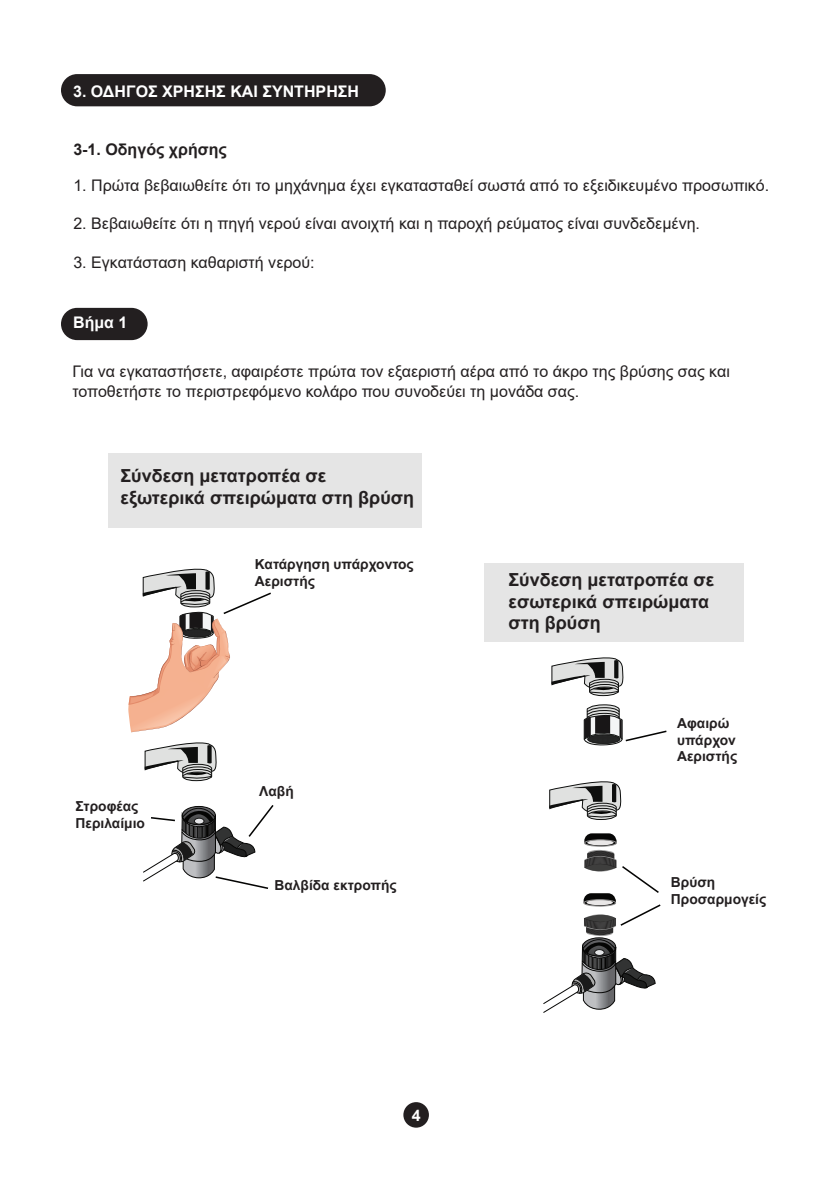
<style>
.page{position:relative;width:823px;height:1191px;background:#fff}
.page>*{position:absolute;margin:0;border:0;box-sizing:border-box;transform-origin:0 0}
.t1{font:700 18px/21.6px "Arial";color:#231f20}
.t2{font:16px/19.2px "Arial";color:#231f20}
.t3{font:700 16px "Arial";color:#fff}
.t4{font:700 16px "Arial";color:#231f20}
.t5{font:700 13.8px/16.6px "Arial";color:#231f20}
</style>
<div class="page">
<div style="left:108px;top:453px;width:313px;height:75px;background:#e5e5e5"></div>
<div style="left:483px;top:564px;width:260px;height:78px;background:#e5e5e5"></div>
<div style="left:61px;top:308px;width:86px;height:32px;background:#231f20;border-radius:16px"></div>
<div style="left:403px;top:1102px;width:25px;height:25px;background:#231f20;border-radius:50%"></div>
<div style="left:61px;top:74px;width:324px;height:32px;background:#231f20"></div>
<svg style="left:551px;top:657px;width:72px;height:39px"></svg>
<svg style="left:549px;top:781px;width:72px;height:39px"></svg>
<svg style="left:144px;top:742px;width:73px;height:39px"></svg>
<svg style="left:128px;top:568px;width:143px;height:164px"></svg>
<svg style="left:583px;top:704px;width:84px;height:41px"></svg>
<svg style="left:143px;top:805px;width:131px;height:84px"></svg>
<svg style="left:543px;top:833px;width:118px;height:180px"></svg>
<p class="t3" style="left:73px;top:80px;width:287px">3. ΟΔΗΓΟΣ ΧΡΗΣΗΣ ΚΑΙ ΣΥΝΤΗΡΗΣΗ</p>
<p class="t4" style="left:73px;top:138px;width:155px">3-1. Οδηγός χρήσης</p>
<p class="t2" style="left:73px;top:175px;width:696px">1. Πρώτα βεβαιωθείτε ότι το μηχάνημα έχει εγκατασταθεί σωστά από το εξειδικευμένο προσωπικό.</p>
<p class="t2" style="left:73px;top:214px;width:627px">2. Βεβαιωθείτε ότι η πηγή νερού είναι ανοιχτή και η παροχή ρεύματος είναι συνδεδεμένη.</p>
<p class="t2" style="left:73px;top:252px;width:243px">3. Εγκατάσταση καθαριστή νερού:</p>
<p class="t3" style="left:73px;top:311px;width:56px">Βήμα 1</p>
<p class="t2" style="left:72px;top:362px;width:658px">Για να εγκαταστήσετε, αφαιρέστε πρώτα τον εξαεριστή αέρα από το άκρο της βρύσης σας και τοποθετήστε το περιστρεφόμενο κολάρο που συνοδεύει τη μονάδα σας.</p>
<p class="t1" style="left:120px;top:465px;width:295px">Σύνδεση μετατροπέα σε εξωτερικά σπειρώματα στη βρύση</p>
<p class="t5" style="left:255px;top:556px;width:160px">Κατάργηση υπάρχοντος<br>Αεριστής</p>
<p class="t5" style="left:75px;top:798px;width:71px">Στροφέας<br>Περιλαίμιο</p>
<p class="t5" style="left:259px;top:782px;width:36px">Λαβή</p>
<p class="t5" style="left:274px;top:876px;width:124px">Βαλβίδα εκτροπής</p>
<p class="t3" style="left:411px;top:1103px;width:10px">4</p>
<p class="t1" style="left:508px;top:569px;width:207px">Σύνδεση μετατροπέα σε εσωτερικά σπειρώματα στη βρύση</p>
<p class="t5" style="left:676px;top:715px;width:62px">Αφαιρώ υπάρχον<br>Αεριστής</p>
<p class="t5" style="left:670px;top:874px;width:97px">Βρύση<br>Προσαρμογείς</p>
</div>
